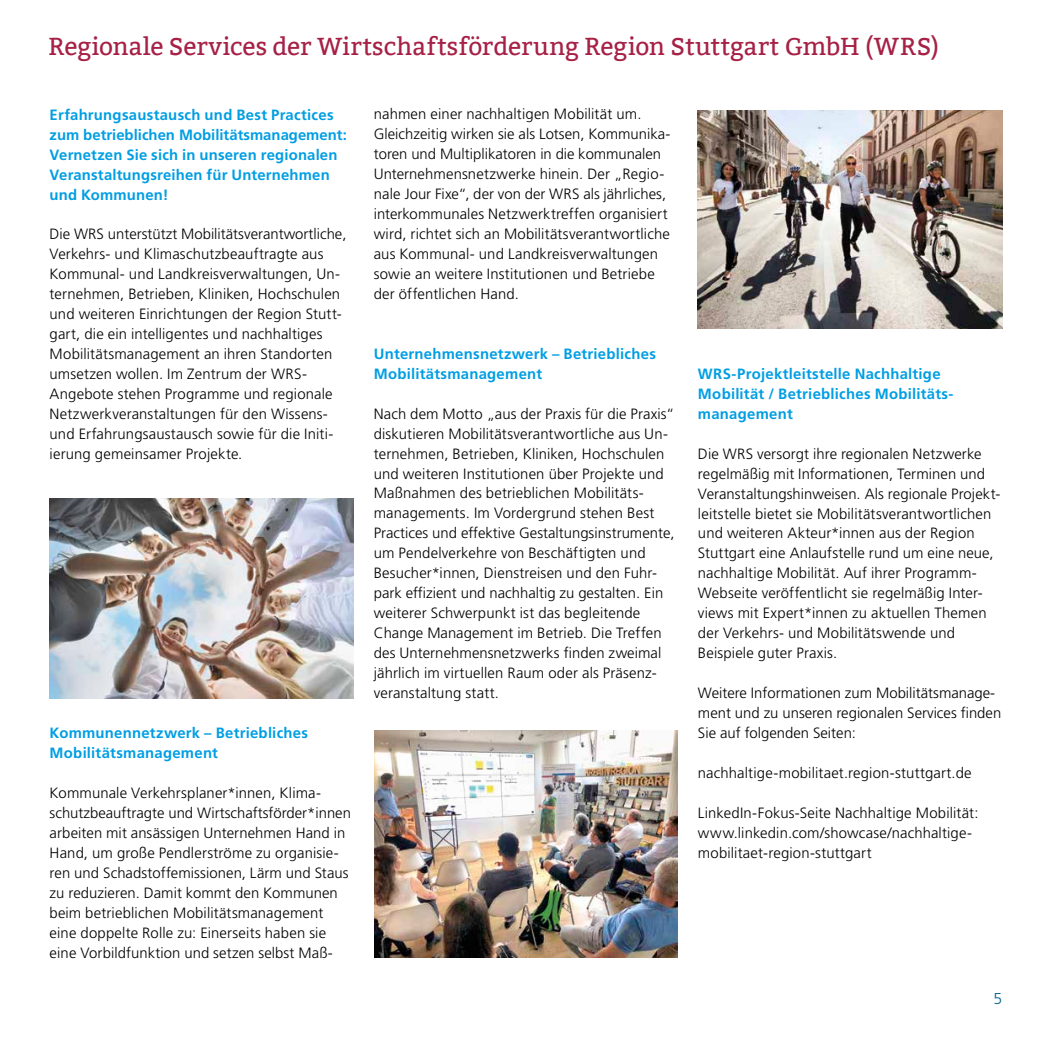
<style>
.page{position:relative;width:1042px;height:1042px;background:#fff}
.page>*{position:absolute;margin:0;border:0;box-sizing:border-box;transform-origin:0 0}
.t1{font:24.5px "Bitter";color:#a62145}
.t2{font:300 15.75px "Frutiger LT Pro";color:#00628a}
.t3{font:300 14.88px/19.9px "Frutiger LT Pro";letter-spacing:.005em;color:#000}
.t4{font:700 14.88px/19.9px "Frutiger LT Pro";letter-spacing:.015em;color:#009ee3}
</style>
<div class="page">
<img style="left:375px;top:730px;width:302px;height:227px">
<img style="left:50px;top:499px;width:304px;height:199px">
<img style="left:698px;top:111px;width:304px;height:217px">
<h1 class="t1" style="left:48px;top:36px;width:892px">Regionale Services der Wirtschaftsförderung Region Stuttgart GmbH (WRS)</h1>
<p class="t4" style="left:50px;top:106px;width:299px">Erfahrungsaustausch und Best Practices zum betrieblichen Mobilitätsmanagement:<br>Vernetzen Sie sich in unseren regionalen Veranstaltungsreihen für Unternehmen und Kommunen!</p>
<p class="t3" style="left:50px;top:225px;width:298px">Die WRS unterstützt Mobilitätsverantwortliche, Verkehrs- und Klimaschutzbeauftragte aus Kommunal- und Landkreisverwaltungen, Un&shy;ternehmen, Betrieben, Kliniken, Hochschulen und weiteren Einrichtungen der Region Stutt&shy;gart, die ein intelligentes und nachhaltiges Mobilitätsmanagement an ihren Standorten umsetzen wollen. Im Zentrum der WRS-Angebote stehen Programme und regionale Netzwerkveranstaltungen für den Wissens&shy;und Erfahrungsaustausch sowie für die Initi&shy;ierung gemeinsamer Projekte.</p>
<p class="t4" style="left:50px;top:724px;width:260px">Kommunennetzwerk – Betriebliches<br>Mobilitätsmanagement</p>
<p class="t3" style="left:50px;top:783px;width:303px">Kommunale Verkehrsplaner*innen, Klima&shy;schutzbeauftragte und Wirtschaftsförder*innen arbeiten mit ansässigen Unternehmen Hand in Hand, um große Pendlerströme zu organisie&shy;ren und Schadstoffemissionen, Lärm und Staus zu reduzieren. Damit kommt den Kommunen beim betrieblichen Mobilitätsmanagement eine doppelte Rolle zu: Einerseits haben sie eine Vorbildfunktion und setzen selbst Maß-</p>
<p class="t3" style="left:374px;top:105px;width:298px">nahmen einer nachhaltigen Mobilität um.<br>Gleichzeitig wirken sie als Lotsen, Kommunika&shy;toren und Multiplikatoren in die kommunalen Unternehmensnetzwerke hinein. Der „Regio&shy;nale Jour Fixe“, der von der WRS als jährliches, interkommunales Netzwerktreffen organisiert wird, richtet sich an Mobilitätsverantwortliche aus Kommunal- und Landkreisverwaltungen sowie an weitere Institutionen und Betriebe der öffentlichen Hand.</p>
<p class="t4" style="left:374px;top:345px;width:284px">Unternehmensnetzwerk – Betriebliches<br>Mobilitätsmanagement</p>
<p class="t3" style="left:374px;top:404px;width:302px">Nach dem Motto „aus der Praxis für die Praxis“ diskutieren Mobilitätsverantwortliche aus Un&shy;ternehmen, Betrieben, Kliniken, Hochschulen und weiteren Institutionen über Projekte und Maßnahmen des betrieblichen Mobilitäts&shy;managements. Im Vordergrund stehen Best Practices und effektive Gestaltungsinstrumente, um Pendelverkehre von Beschäftigten und Besucher*innen, Dienstreisen und den Fuhr&shy;park effizient und nachhaltig zu gestalten. Ein weiterer Schwerpunkt ist das begleitende Change Management im Betrieb. Die Treffen des Unternehmensnetzwerks finden zweimal jährlich im virtuellen Raum oder als Präsenz&shy;veranstaltung statt.</p>
<p class="t4" style="left:698px;top:365px;width:257px">WRS-Projektleitstelle Nachhaltige<br>Mobilität / Betriebliches Mobilitäts&shy;management</p>
<p class="t3" style="left:698px;top:444px;width:304px">Die WRS versorgt ihre regionalen Netzwerke regelmäßig mit Informationen, Terminen und Veranstaltungshinweisen. Als regionale Projekt&shy;leitstelle bietet sie Mobilitätsverantwortlichen und weiteren Akteur*innen aus der Region Stuttgart eine Anlaufstelle rund um eine neue, nachhaltige Mobilität. Auf ihrer Programm-Webseite veröffentlicht sie regelmäßig Inter&shy;views mit Expert*innen zu aktuellen Themen der Verkehrs- und Mobilitätswende und Beispiele guter Praxis.</p>
<p class="t3" style="left:698px;top:683px;width:305px">Weitere Informationen zum Mobilitätsmanage&shy;ment und zu unseren regionalen Services finden<br>Sie auf folgenden Seiten:</p>
<p class="t3" style="left:698px;top:763px;width:275px">nachhaltige-mobilitaet.region-stuttgart.de</p>
<p class="t3" style="left:698px;top:803px;width:282px">LinkedIn-Fokus-Seite Nachhaltige Mobilität: www.linkedin.com/showcase/nachhaltige&shy;mobilitaet-region-stuttgart</p>
<p class="t2" style="left:993px;top:991px;width:10px">5</p>
</div>
